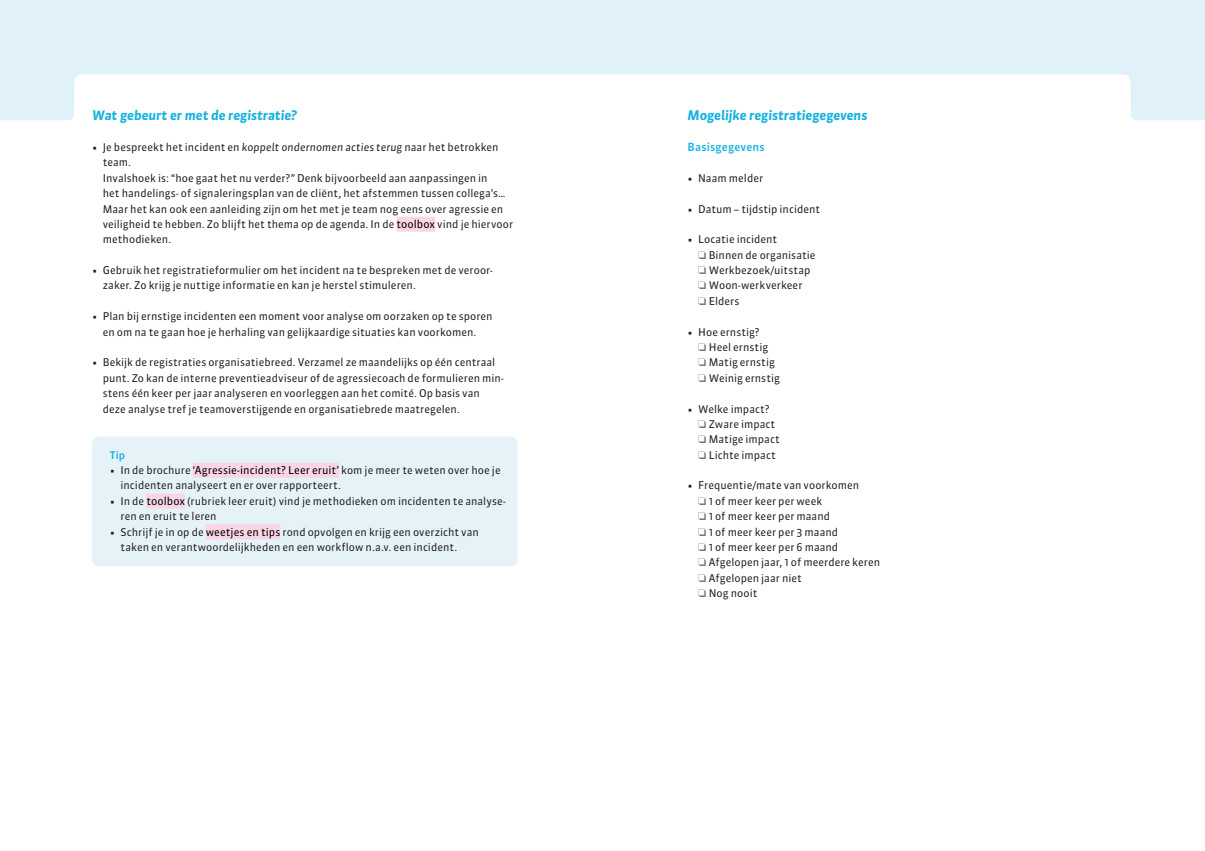
<style>
.page{position:relative;width:1205px;height:851px;background:#fff}
.page>*{position:absolute;margin:0;border:0;box-sizing:border-box;transform-origin:0 0}
.t1{font:italic 700 13.25px "Sanuk";letter-spacing:-.005em;color:#1ab3e0}
.t2{font:500 11.25px "Sanuk";letter-spacing:.015em;color:#1ab3e0}
.t3{font:10.62px/15.4px "Sanuk";letter-spacing:.005em;color:#231f20}
.t4{font:500 10.62px "Sanuk";color:#1ab3e0}
.s1{font-style:italic}
.s2{font-size:10.75px;color:#000}
.s3{color:#76787b}
</style>
<div class="page">
<div style="left:602px;top:0;width:539px;height:103px;background:#e0f1f9"></div>
<div style="left:55px;top:0;width:547px;height:103px;background:#e0f1f9"></div>
<div style="left:1130px;top:0;width:75px;height:120px;background:#e0f1f9"></div>
<div style="left:0;top:0;width:74px;height:120px;background:#e0f1f9"></div>
<div style="left:74px;top:74px;width:1056px;height:85px;background:#fff;border-radius:7px"></div>
<div style="left:92px;top:436px;width:425px;height:130px;background:#e5f3f9;border-radius:7px"></div>
<div style="left:396px;top:217px;width:39px;height:15px;background:#fad5e5"></div>
<div style="left:193px;top:463px;width:146px;height:15px;background:#fad5e5"></div>
<div style="left:146px;top:493px;width:39px;height:15px;background:#fad5e5"></div>
<div style="left:206px;top:524px;width:74px;height:15px;background:#fad5e5"></div>
<p class="t1" style="left:92px;top:107px;width:207px">Wat gebeurt er met de registratie?</p>
<p class="t3" style="left:103px;top:139px;width:412px;text-indent:-11px">• Je bespreekt het incident en <span class="s1">koppelt ondernomen acties terug</span> naar het betrokken team.<br>Invalshoek is: “hoe gaat het nu verder?” Denk bijvoorbeeld aan aanpassingen in<br>het handelings- of signaleringsplan van de cliënt, het afstemmen tussen collega’s… Maar het kan ook een aanleiding zijn om het met je team nog eens over agressie en veiligheid te hebben. Zo blijft het thema op de agenda. In de <span class="s2">toolbox</span> vind je hiervoor methodieken.</p>
<p class="t3" style="left:103px;top:262px;width:391px;text-indent:-11px">• Gebruik het registratieformulier om het incident na te bespreken met de veroor&shy;zaker. Zo krijg je nuttige informatie en kan je herstel stimuleren.</p>
<p class="t3" style="left:92px;top:308px;width:402px;text-align:center">• Plan bij ernstige incidenten een moment voor analyse om oorzaken op te sporen en om na te gaan hoe je herhaling van gelijkaardige situaties kan voorkomen.</p>
<p class="t3" style="left:103px;top:355px;width:403px;text-indent:-11px">• Bekijk de registraties organisatiebreed. Verzamel ze maandelijks op één centraal punt. Zo kan de interne preventieadviseur of de agressiecoach de formulieren min&shy;stens één keer per jaar analyseren en voorleggen aan het comité. Op basis van deze analyse tref je teamoverstijgende en organisatiebrede maatregelen.</p>
<p class="t4" style="left:110px;top:448px;width:17px">Tip</p>
<p class="t3" style="left:120px;top:462px;width:382px;text-indent:-11px">• In de brochure <span class="s2">‘Agressie-incident? Leer eruit’</span> kom je meer te weten over hoe je incidenten analyseert en er over rapporteert.</p>
<p class="t3" style="left:120px;top:493px;width:387px;text-indent:-11px">• In de <span class="s2">toolbox</span> (rubriek leer eruit) vind je methodieken om incidenten te analyse&shy;ren en eruit te leren</p>
<p class="t3" style="left:120px;top:524px;width:360px;text-indent:-11px">• Schrijf je in op de <span class="s2">weetjes en tips</span> rond opvolgen en krijg een overzicht van taken en verantwoordelijkheden en een workflow n.a.v. een incident.</p>
<p class="t1" style="left:687px;top:107px;width:181px">Mogelijke registratiegegevens</p>
<p class="t2" style="left:687px;top:140px;width:79px">Basisgegevens</p>
<p class="t3" style="left:687px;top:170px;width:77px">• Naam melder</p>
<p class="t3" style="left:687px;top:201px;width:134px">• Datum – tijdstip incident</p>
<p class="t3" style="left:698px;top:232px;width:119px;text-indent:-11px">• Locatie incident<br><span class="s3">❏</span> Binnen de organisatie <span class="s3">❏</span> Werkbezoek/uitstap <span class="s3">❏</span> Woon-werkverkeer<br><span class="s3">❏</span> Elders</p>
<p class="t3" style="left:698px;top:324px;width:83px;text-indent:-11px">• Hoe ernstig?<br><span class="s3">❏</span> Heel ernstig<br><span class="s3">❏</span> Matig ernstig <span class="s3">❏</span> Weinig ernstig</p>
<p class="t3" style="left:698px;top:401px;width:83px;text-indent:-11px">• Welke impact? <span class="s3">❏</span> Zware impact <span class="s3">❏</span> Matige impact <span class="s3">❏</span> Lichte impact</p>
<p class="t3" style="left:698px;top:478px;width:183px;text-indent:-11px">• Frequentie/mate van voorkomen<br><span class="s3">❏</span> 1 of meer keer per week<br><span class="s3">❏</span> 1 of meer keer per maand<br><span class="s3">❏</span> 1 of meer keer per 3 maand<br><span class="s3">❏</span> 1 of meer keer per 6 maand<br><span class="s3">❏</span> Afgelopen jaar, 1 of meerdere keren <span class="s3">❏</span> Afgelopen jaar niet<br><span class="s3">❏</span> Nog nooit</p>
</div>
